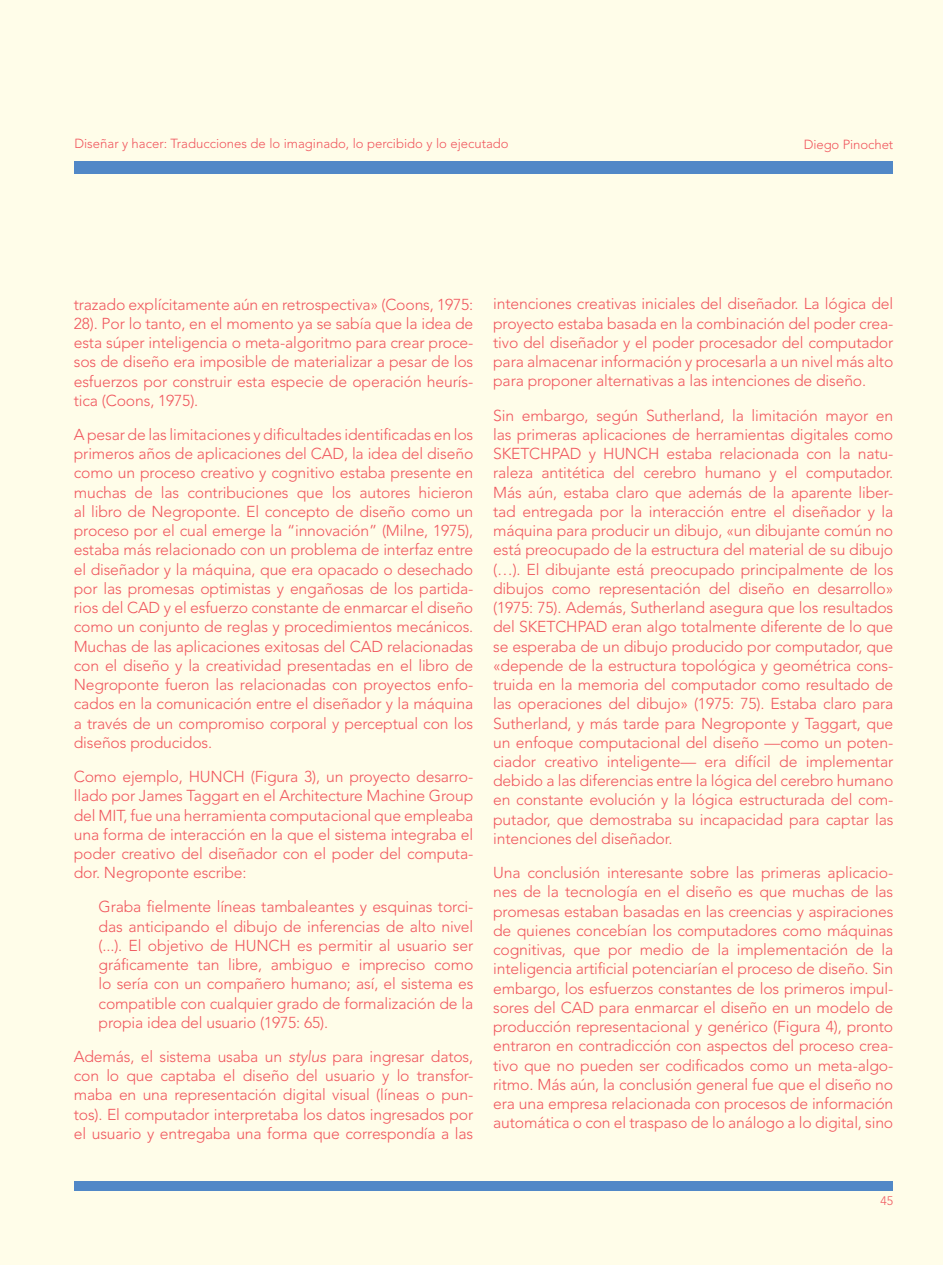
<style>
.page{position:relative;width:943px;height:1265px;background:#fffde9}
.page>*{position:absolute;margin:0;border:0;box-sizing:border-box;transform-origin:0 0}
.t1{font:300 15.75px/19.2px "Avenir LT Std";letter-spacing:-.01em;color:#f0575e;text-align:justify}
.t2{font:300 13.12px "Avenir LT Std";color:#f0575e}
.t3{font:300 12.25px "Avenir LT Std";color:#f0575e}
.s1{font-style:italic}
</style>
<div class="page">
<div style="left:74px;top:1181px;width:819px;height:10px;background:#5188c7"></div>
<div style="left:74px;top:161px;width:819px;height:12px;background:#5188c7"></div>
<p class="t2" style="left:74px;top:136px;width:436px">Diseñar y hacer: Traducciones de lo imaginado, lo percibido y lo ejecutado</p>
<p class="t2" style="left:803px;top:137px;width:91px">Diego Pinochet</p>
<p class="t1" style="left:74px;top:295px;width:401px">trazado explícitamente aún en retrospectiva» (Coons, 1975:<br>28). Por lo tanto, en el momento ya se sabía que la idea de esta súper inteligencia o meta-algoritmo para crear proce&shy;sos de diseño era imposible de materializar a pesar de los esfuerzos por construir esta especie de operación heurís&shy;tica (Coons, 1975).</p>
<p class="t1" style="left:74px;top:425px;width:401px">A pesar de las limitaciones y dificultades identificadas en los primeros años de aplicaciones del CAD, la idea del diseño como un proceso creativo y cognitivo estaba presente en muchas de las contribuciones que los autores hicieron al libro de Negroponte. El concepto de diseño como un proceso por el cual emerge la “innovación” (Milne, 1975), estaba más relacionado con un problema de interfaz entre el diseñador y la máquina, que era opacado o desechado por las promesas optimistas y engañosas de los partida&shy;rios del CAD y el esfuerzo constante de enmarcar el diseño como un conjunto de reglas y procedimientos mecánicos.<br>Muchas de las aplicaciones exitosas del CAD relacionadas con el diseño y la creatividad presentadas en el libro de Negroponte fueron las relacionadas con proyectos enfo&shy;cados en la comunicación entre el diseñador y la máquina a través de un compromiso corporal y perceptual con los diseños producidos.</p>
<p class="t1" style="left:74px;top:767px;width:401px">Como ejemplo, HUNCH (Figura 3), un proyecto desarro&shy;llado por James Taggart en el Architecture Machine Group del MIT, fue una herramienta computacional que empleaba una forma de interacción en la que el sistema integraba el poder creativo del diseñador con el poder del computa&shy;dor. Negroponte escribe:</p>
<p class="t1" style="left:99px;top:897px;width:376px">Graba fielmente líneas tambaleantes y esquinas torci&shy;das anticipando el dibujo de inferencias de alto nivel (...). El objetivo de HUNCH es permitir al usuario ser gráficamente tan libre, ambiguo e impreciso como lo sería con un compañero humano; así, el sistema es compatible con cualquier grado de formalización de la propia idea del usuario (1975: 65).</p>
<p class="t1" style="left:74px;top:1047px;width:401px">Además, el sistema usaba un <span class="s1">stylus</span> para ingresar datos, con lo que captaba el diseño del usuario y lo transfor&shy;maba en una representación digital visual (líneas o pun&shy;tos). El computador interpretaba los datos ingresados por el usuario y entregaba una forma que correspondía a las</p>
<p class="t1" style="left:493px;top:294px;width:402px">intenciones creativas iniciales del diseñador. La lógica del proyecto estaba basada en la combinación del poder crea&shy;tivo del diseñador y el poder procesador del computador para almacenar información y procesarla a un nivel más alto para proponer alternativas a las intenciones de diseño.</p>
<p class="t1" style="left:493px;top:406px;width:402px">Sin embargo, según Sutherland, la limitación mayor en las primeras aplicaciones de herramientas digitales como SKETCHPAD y HUNCH estaba relacionada con la natu&shy;raleza antitética del cerebro humano y el computador.<br>Más aún, estaba claro que además de la aparente liber&shy;tad entregada por la interacción entre el diseñador y la máquina para producir un dibujo, «un dibujante común no está preocupado de la estructura del material de su dibujo (…). El dibujante está preocupado principalmente de los dibujos como representación del diseño en desarrollo» (1975: 75). Además, Sutherland asegura que los resultados del SKETCHPAD eran algo totalmente diferente de lo que se esperaba de un dibujo producido por computador, que «depende de la estructura topológica y geométrica cons&shy;truida en la memoria del computador como resultado de las operaciones del dibujo» (1975: 75). Estaba claro para Sutherland, y más tarde para Negroponte y Taggart, que un enfoque computacional del diseño —como un poten&shy;ciador creativo inteligente— era difícil de implementar debido a las diferencias entre la lógica del cerebro humano en constante evolución y la lógica estructurada del com&shy;putador, que demostraba su incapacidad para captar las intenciones del diseñador.</p>
<p class="t1" style="left:493px;top:863px;width:402px">Una conclusión interesante sobre las primeras aplicacio&shy;nes de la tecnología en el diseño es que muchas de las promesas estaban basadas en las creencias y aspiraciones de quienes concebían los computadores como máquinas cognitivas, que por medio de la implementación de la inteligencia artificial potenciarían el proceso de diseño. Sin embargo, los esfuerzos constantes de los primeros impul&shy;sores del CAD para enmarcar el diseño en un modelo de producción representacional y genérico (Figura 4), pronto entraron en contradicción con aspectos del proceso crea&shy;tivo que no pueden ser codificados como un meta-algo&shy;ritmo. Más aún, la conclusión general fue que el diseño no era una empresa relacionada con procesos de información automática o con el traspaso de lo análogo a lo digital, sino</p>
<p class="t3" style="left:880px;top:1194px;width:14px">45</p>
</div>
